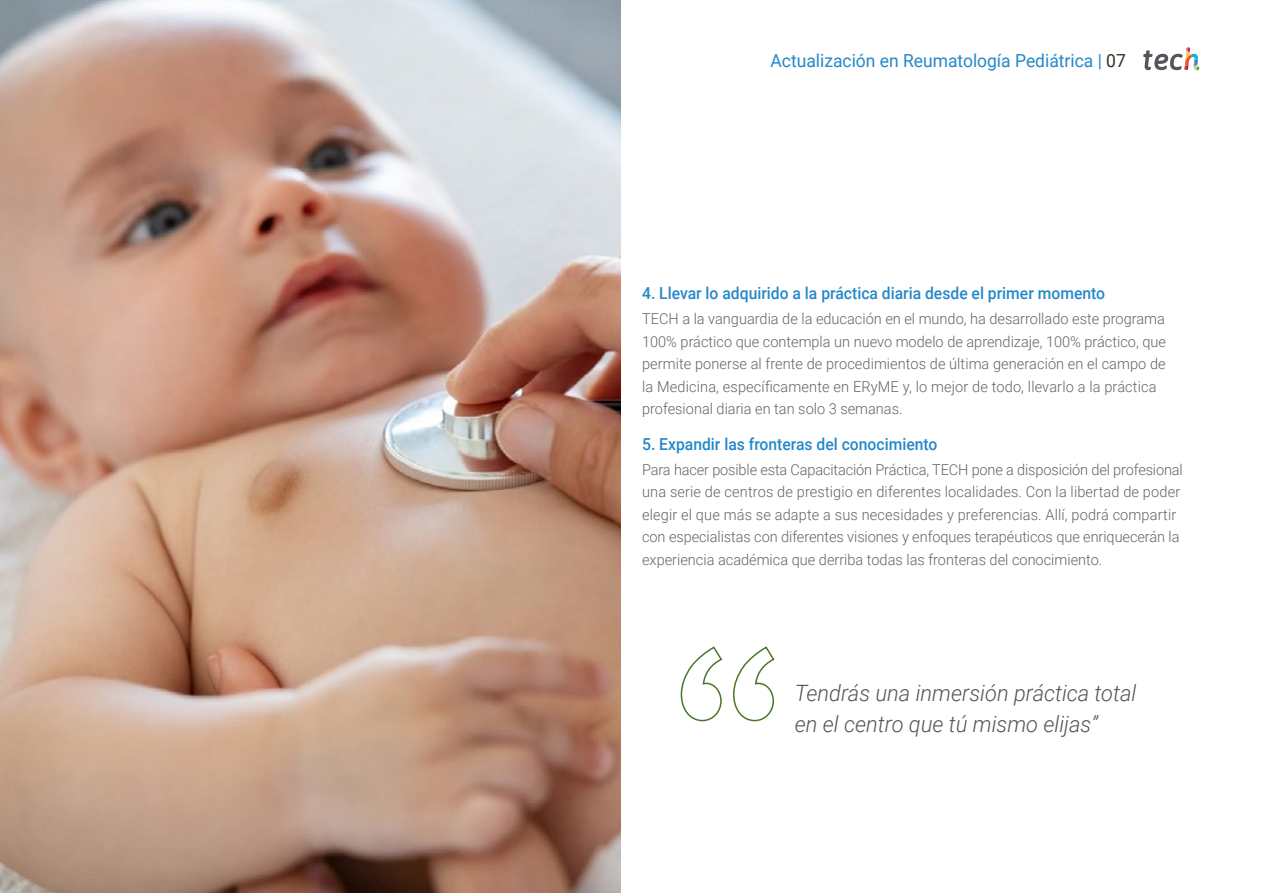
<style>
.page{position:relative;width:1263px;height:893px;background:#fff}
.page>*{position:absolute;margin:0;border:0;box-sizing:border-box;transform-origin:0 0}
.t1{font:italic 300 22.5px/31.5px "Roboto";color:#52555b}
.t2{font:18px "Roboto";color:#2488c9}
.t3{font:500 16.5px "Roboto";color:#2488c9;scale:.95 1}
.t4{font:300 15px/22.5px "Roboto";color:#61646a}
.s1{color:#312e20}
</style>
<div class="page">
<svg style="left:1143px;top:47px;width:56px;height:24px"></svg>
<img style="left:0;top:0;width:621px;height:893px">
<svg style="left:680px;top:646px;width:95px;height:76px"></svg>
<p class="t2" style="left:770px;top:48px;width:357px">Actualización en Reumatología Pediátrica | <span class="s1">07</span></p>
<p class="t3" style="left:642px;top:282px;width:489px">4. Llevar lo adquirido a la práctica diaria desde el primer momento</p>
<p class="t4" style="left:642px;top:307px;width:525px">TECH a la vanguardia de la educación en el mundo, ha desarrollado este programa 100% práctico que contempla un nuevo modelo de aprendizaje, 100% práctico, que permite ponerse al frente de procedimientos de última generación en el campo de la Medicina, específicamente en ERyME y, lo mejor de todo, llevarlo a la práctica profesional diaria en tan solo 3 semanas.</p>
<p class="t3" style="left:642px;top:433px;width:312px">5. Expandir las fronteras del conocimiento</p>
<p class="t4" style="left:642px;top:458px;width:542px">Para hacer posible esta Capacitación Práctica, TECH pone a disposición del profesional una serie de centros de prestigio en diferentes localidades. Con la libertad de poder elegir el que más se adapte a sus necesidades y preferencias. Allí, podrá compartir con especialistas con diferentes visiones y enfoques terapéuticos que enriquecerán la experiencia académica que derriba todas las fronteras del conocimiento.</p>
<h1 class="t1" style="left:795px;top:676px;width:343px">Tendrás una inmersión práctica total en el centro que tú mismo elijas”</h1>
</div>
